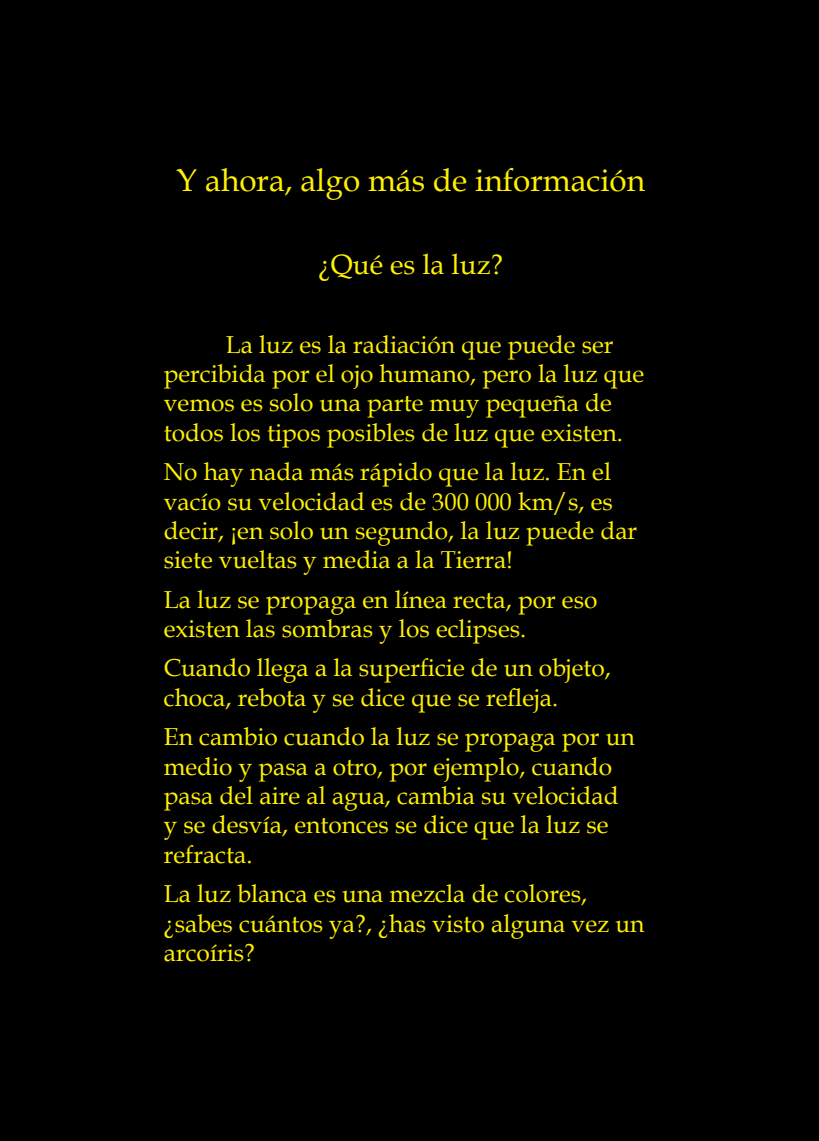
<style>
.page{position:relative;width:819px;height:1141px;background:#000}
.page>*{position:absolute;margin:0;border:0;box-sizing:border-box;transform-origin:0 0}
.t1{font:31.5px "Book Antiqua";color:#fff101}
.t2{font:28px "Book Antiqua";color:#fff101}
.t3{font:24.5px/29.4px "Book Antiqua";color:#fff101}
</style>
<div class="page">
<p class="t1" style="left:176px;top:159px;width:470px">Y ahora, algo más de información</p>
<p class="t2" style="left:318px;top:245px;width:186px">¿Qué es la luz?</p>
<p class="t3" style="left:164px;top:329px;width:482px;text-indent:62px">La luz es la radiación que puede ser percibida por el ojo humano, pero la luz que vemos es solo una parte muy pequeña de todos los tipos posibles de luz que existen.</p>
<p class="t3" style="left:164px;top:457px;width:475px">No hay nada más rápido que la luz. En el vacío su velocidad es de 300 000 km/s, es decir, ¡en solo un segundo, la luz puede dar siete vueltas y media a la Tierra!</p>
<p class="t3" style="left:164px;top:584px;width:435px">La luz se propaga en línea recta, por eso existen las sombras y los eclipses.</p>
<p class="t3" style="left:164px;top:653px;width:448px">Cuando llega a la superficie de un objeto, choca, rebota y se dice que se refleja.</p>
<p class="t3" style="left:164px;top:722px;width:472px">En cambio cuando la luz se propaga por un medio y pasa a otro, por ejemplo, cuando pasa del aire al agua, cambia su velocidad y se desvía, entonces se dice que la luz se refracta.</p>
<p class="t3" style="left:164px;top:878px;width:482px">La luz blanca es una mezcla de colores, ¿sabes cuántos ya?, ¿has visto alguna vez un arcoíris?</p>
</div>
